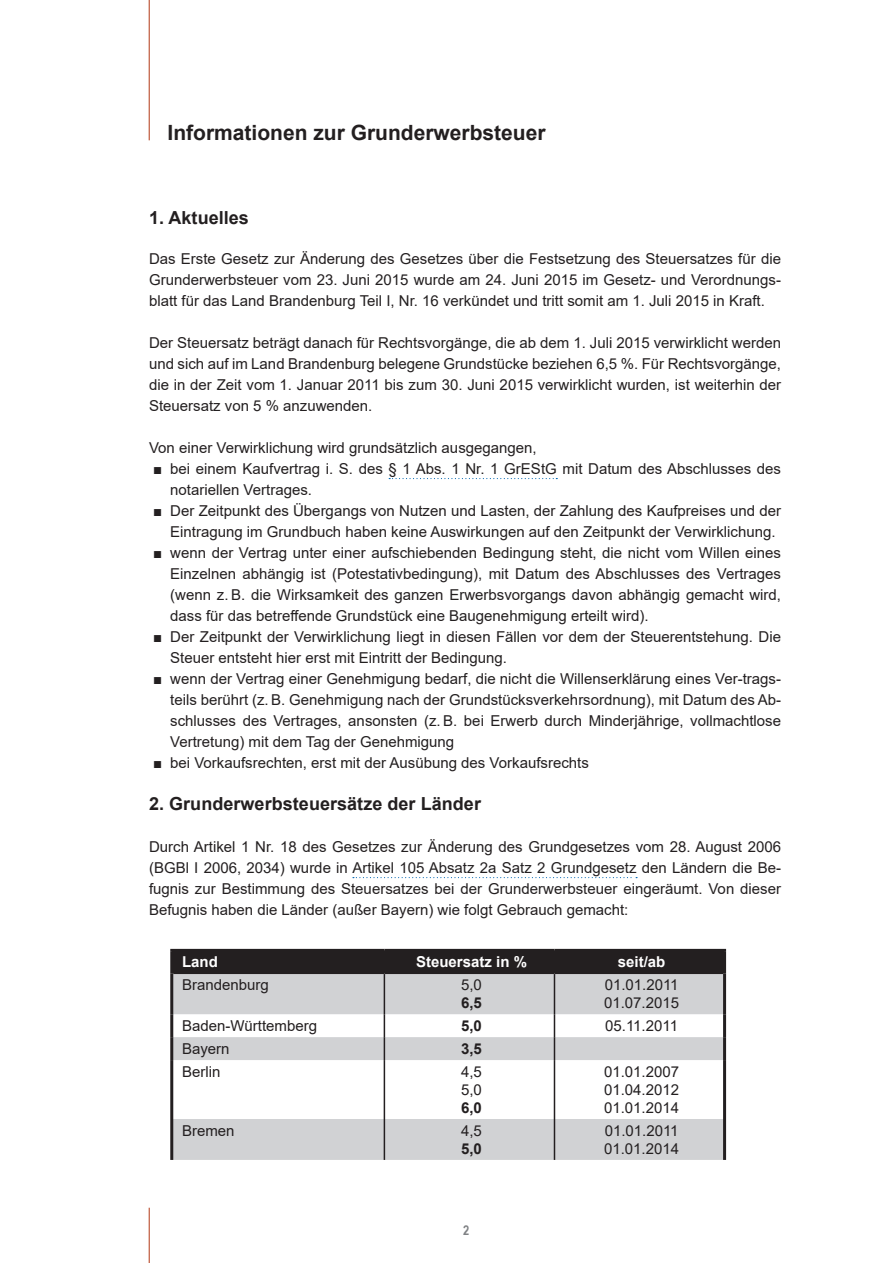
<style>
.page{position:relative;width:893px;height:1263px;background:#fff}
.page>*{position:absolute;margin:0;border:0;box-sizing:border-box;transform-origin:0 0}
.t1{font:700 21px "Arial";color:#231f20}
.t2{font:700 18px "Arial";letter-spacing:.005em;color:#231f20}
.t3{font:15px/21px "Arial";color:#231f20;text-align:justify}
.t4{font:700 15px "Arial";color:#fff}
.t5{font:700 15px "Arial";color:#231f20}
.t6{font:700 13.5px "Arial Narrow";color:#808285}
</style>
<div class="page">
<hr style="left:149px;top:1208px;width:1px;height:55px;background:#b23814">
<hr style="left:149px;top:0;width:1px;height:140px;background:#b23814">
<svg style="left:389px;top:478px;width:168px;height:1px"></svg>
<svg style="left:353px;top:877px;width:284px;height:1px"></svg>
<svg style="left:173px;top:974px;width:550px;height:186px;fill:#d1d2d4"></svg>
<hr style="left:170px;top:949px;width:214px;height:3px;background:#231f20">
<hr style="left:170px;top:952px;width:3px;height:21px;background:#231f20">
<hr style="left:384px;top:949px;width:170px;height:3px;background:#231f20">
<hr style="left:554px;top:949px;width:172px;height:3px;background:#231f20">
<hr style="left:723px;top:952px;width:3px;height:21px;background:#231f20">
<hr style="left:170px;top:973px;width:3px;height:41px;background:#231f20">
<hr style="left:723px;top:973px;width:3px;height:41px;background:#231f20">
<hr style="left:170px;top:1014px;width:3px;height:23px;background:#231f20">
<hr style="left:723px;top:1014px;width:3px;height:23px;background:#231f20">
<hr style="left:170px;top:1037px;width:3px;height:23px;background:#231f20">
<hr style="left:723px;top:1037px;width:3px;height:23px;background:#231f20">
<hr style="left:170px;top:1060px;width:3px;height:59px;background:#231f20">
<hr style="left:723px;top:1060px;width:3px;height:59px;background:#231f20">
<hr style="left:170px;top:1119px;width:3px;height:41px;background:#231f20">
<hr style="left:723px;top:1119px;width:3px;height:41px;background:#231f20">
<div style="left:173px;top:950px;width:550px;height:22px;background:#231f20"></div>
<hr style="left:173px;top:972px;width:211px;height:2px;background:#231f20">
<hr style="left:384px;top:972px;width:170px;height:2px;background:#231f20">
<hr style="left:384px;top:974px;width:1px;height:40px;background:#231f20">
<hr style="left:554px;top:972px;width:169px;height:2px;background:#231f20">
<hr style="left:554px;top:974px;width:1px;height:40px;background:#231f20">
<svg style="left:384px;top:1014px;width:1px;height:46px"></svg>
<svg style="left:554px;top:1014px;width:1px;height:46px"></svg>
<hr style="left:384px;top:1060px;width:1px;height:59px;background:#231f20">
<hr style="left:554px;top:1060px;width:1px;height:59px;background:#231f20">
<hr style="left:384px;top:1119px;width:1px;height:41px;background:#231f20">
<hr style="left:554px;top:1119px;width:1px;height:41px;background:#231f20">
<h1 class="t1" style="left:168px;top:118px;width:380px">Informationen zur Grunderwerbsteuer</h1>
<p class="t2" style="left:149px;top:205px;width:101px">1. Aktuelles</p>
<p class="t3" style="left:149px;top:248px;width:634px">Das Erste Gesetz zur Änderung des Gesetzes über die Festsetzung des Steuersatzes für die Grunderwerbsteuer vom 23. Juni 2015 wurde am 24. Juni 2015 im Gesetz- und Verordnungs&shy;blatt für das Land Brandenburg Teil I, Nr. 16 verkündet und tritt somit am 1. Juli 2015 in Kraft.</p>
<p class="t3" style="left:149px;top:332px;width:634px">Der Steuersatz beträgt danach für Rechtsvorgänge, die ab dem 1. Juli 2015 verwirklicht werden und sich auf im Land Brandenburg belegene Grundstücke beziehen 6,5 %. Für Rechtsvorgänge, die in der Zeit vom 1. Januar 2011 bis zum 30. Juni 2015 verwirklicht wurden, ist weiterhin der Steuersatz von 5 % anzuwenden.</p>
<p class="t3" style="left:149px;top:437px;width:389px">Von einer Verwirklichung wird grundsätzlich ausgegangen,</p>
<p class="t3" style="left:170px;top:458px;width:612px;text-indent:-17px">■ bei einem Kaufvertrag i. S. des § 1 Abs. 1 Nr. 1 GrEStG mit Datum des Abschlusses des notariellen Vertrages.</p>
<p class="t3" style="left:170px;top:500px;width:612px;text-indent:-17px">■ Der Zeitpunkt des Übergangs von Nutzen und Lasten, der Zahlung des Kaufpreises und der<br>Eintragung im Grundbuch haben keine Auswirkungen auf den Zeitpunkt der Verwirklichung.</p>
<p class="t3" style="left:170px;top:542px;width:612px;text-indent:-17px">■ wenn der Vertrag unter einer aufschiebenden Bedingung steht, die nicht vom Willen eines Einzelnen abhängig ist (Potestativbedingung), mit Datum des Abschlusses des Vertrages (wenn z. B. die Wirksamkeit des ganzen Erwerbsvorgangs davon abhängig gemacht wird, dass für das betreffende Grundstück eine Baugenehmigung erteilt wird).</p>
<p class="t3" style="left:170px;top:626px;width:612px;text-indent:-17px">■ Der Zeitpunkt der Verwirklichung liegt in diesen Fällen vor dem der Steuerentstehung. Die<br>Steuer entsteht hier erst mit Eintritt der Bedingung.</p>
<p class="t3" style="left:170px;top:668px;width:612px;text-indent:-17px">■ wenn der Vertrag einer Genehmigung bedarf, die nicht die Willenserklärung eines Ver-trags&shy;teils berührt (z. B. Genehmigung nach der Grundstücksverkehrsordnung), mit Datum des Ab&shy;schlusses des Vertrages, ansonsten (z. B. bei Erwerb durch Minderjährige, vollmachtlose Vertretung) mit dem Tag der Genehmigung</p>
<p class="t3" style="left:153px;top:752px;width:437px">■ bei Vorkaufsrechten, erst mit der Ausübung des Vorkaufsrechts</p>
<p class="t2" style="left:149px;top:791px;width:333px">2. Grunderwerbsteuersätze der Länder</p>
<p class="t3" style="left:149px;top:836px;width:634px">Durch Artikel 1 Nr. 18 des Gesetzes zur Änderung des Grundgesetzes vom 28. August 2006 (BGBl I 2006, 2034) wurde in Artikel 105 Absatz 2a Satz 2 Grundgesetz den Ländern die Be&shy;fugnis zur Bestimmung des Steuersatzes bei der Grunderwerbsteuer eingeräumt. Von dieser Befugnis haben die Länder (außer Bayern) wie folgt Gebrauch gemacht:</p>
<p class="t4" style="left:182px;top:951px;width:37px">Land</p>
<p class="t4" style="left:416px;top:951px;width:112px">Steuersatz in %</p>
<p class="t4" style="left:618px;top:951px;width:49px">seit/ab</p>
<p class="t3" style="left:182px;top:974px;width:88px">Brandenburg</p>
<p class="t3" style="left:461px;top:974px;width:22px">5,0</p>
<p class="t5" style="left:461px;top:992px;width:22px">6,5</p>
<p class="t3" style="left:604px;top:976px;width:77px;line-height:18px">01.01.2011<br>01.07.2015</p>
<p class="t3" style="left:182px;top:1015px;width:137px">Baden-Württemberg</p>
<p class="t5" style="left:461px;top:1015px;width:22px">5,0</p>
<p class="t3" style="left:605px;top:1015px;width:74px">05.11.2011</p>
<p class="t3" style="left:182px;top:1038px;width:49px">Bayern</p>
<p class="t5" style="left:461px;top:1038px;width:22px">3,5</p>
<p class="t3" style="left:182px;top:1061px;width:40px">Berlin</p>
<p class="t3" style="left:461px;top:1062px;width:22px;line-height:18px">4,5<br>5,0</p>
<p class="t5" style="left:461px;top:1097px;width:22px">6,0</p>
<p class="t3" style="left:604px;top:1062px;width:77px;line-height:18px">01.01.2007<br>01.04.2012<br>01.01.2014</p>
<p class="t3" style="left:182px;top:1120px;width:54px">Bremen</p>
<p class="t3" style="left:461px;top:1120px;width:22px">4,5</p>
<p class="t5" style="left:461px;top:1138px;width:22px">5,0</p>
<p class="t6" style="left:463px;top:1220px;width:8px">2</p>
<p class="t3" style="left:604px;top:1121px;width:77px;line-height:18px">01.01.2011<br>01.01.2014</p>
</div>
